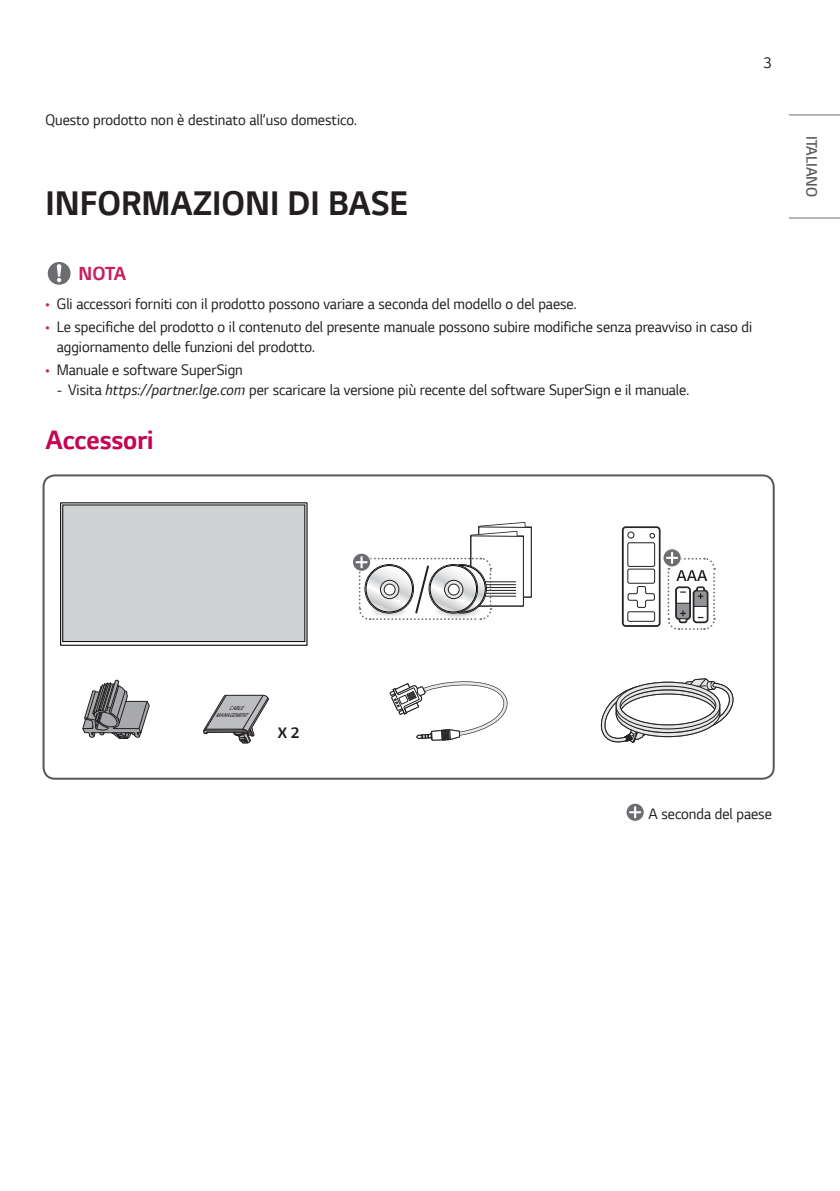
<style>
.page{position:relative;width:840px;height:1191px;background:#fff}
.page>*{position:absolute;margin:0;border:0;box-sizing:border-box;transform-origin:0 0}
.Title1{font:700 36px "LG Smart";color:#231f20;scale:.95 1}
.Title2{font:700 28px "LG Smart";letter-spacing:-.005em;color:#c30552;scale:.95 1}
.Warning{font:700 20px "LG Smart";color:#c8205d;scale:.95 1}
.Body{font:16px/20px "LG Smart";color:#231f20;scale:.95 1}
.Empy{font:16px "LG Smart";color:#231f20;scale:.95 1}
.t1{font:300 16px "LG Smart";color:#57585a;scale:.95 1}
.t2{font:700 16px "LG Smart";color:#231f20;scale:.95 1}
.Page_Number_Right{font:16px "LG Smart";color:#231f20;scale:.95 1}
.t3{font:italic 600 5.8px "LG Smart UI";color:#231f20;scale:.79 1}
.s1{color:#c8205d}
.s2{font-style:italic}
</style>
<div class="page">
<hr style="left:788px;top:217px;width:51px;height:1px;background:#6c6d70">
<hr style="left:788px;top:114px;width:51px;height:1px;background:#6c6d70">
<svg style="left:48px;top:262px;width:22px;height:23px"></svg>
<svg style="left:60px;top:502px;width:248px;height:144px;background:#c6c7c8"></svg>
<div style="left:352px;top:552px;width:19px;height:20px;border:1px solid #fff;border-radius:50%"></div>
<svg style="left:355px;top:522px;width:176px;height:98px"></svg>
<svg style="left:621px;top:526px;width:94px;height:104px"></svg>
<svg style="left:82px;top:680px;width:68px;height:59px"></svg>
<svg style="left:203px;top:695px;width:66px;height:48px"></svg>
<svg style="left:389px;top:681px;width:119px;height:59px"></svg>
<svg style="left:600px;top:678px;width:134px;height:65px"></svg>
<div style="left:43px;top:474px;width:731px;height:305px;border:2px solid #57585a;border-radius:11px"></div>
<svg style="left:625px;top:803px;width:19px;height:18px"></svg>
<div style="left:625px;top:802px;width:19px;height:20px;border:1px solid #fff;border-radius:50%"></div>
<svg style="left:628px;top:806px;width:12px;height:12px"></svg>
<p class="Body" style="left:45px;top:109px;width:329px">Questo prodotto non è destinato all’uso domestico.</p>
<p class="Page_Number_Right" style="left:762px;top:52px;width:11px">3</p>
<p class="Title1" style="left:45px;top:179px;width:383px">INFORMAZIONI DI BASE</p>
<p class="Warning" style="left:79px;top:260px;width:52px">NOTA</p>
<p class="Body" style="left:45px;top:293px;width:560px"><span class="s1">•</span> Gli accessori forniti con il prodotto possono variare a seconda del modello o del paese.</p>
<p class="Body" style="left:57px;top:316px;width:733px;text-indent:-11px"><span class="s1">•</span> Le specifiche del prodotto o il contenuto del presente manuale possono subire modifiche senza preavviso in caso di aggiornamento delle funzioni del prodotto.</p>
<p class="Body" style="left:45px;top:359px;width:209px"><span class="s1">•</span> Manuale e software SuperSign</p>
<p class="Body" style="left:57px;top:379px;width:666px">- Visita <span class="s2">https://partner.lge.com</span> per scaricare la versione più recente del software SuperSign e il manuale.</p>
<p class="Title2" style="left:45px;top:421px;width:115px">Accessori</p>
<p class="t1" style="left:822px;top:136px;width:66px;rotate:90deg">ITALIANO</p>
<p class="t3" style="left:215px;top:711px;width:47px">MANAGEMENT</p>
<p class="t2" style="left:278px;top:722px;width:24px">X 2</p>
<p class="Empy" style="left:648px;top:803px;width:131px">A seconda del paese</p>
</div>
